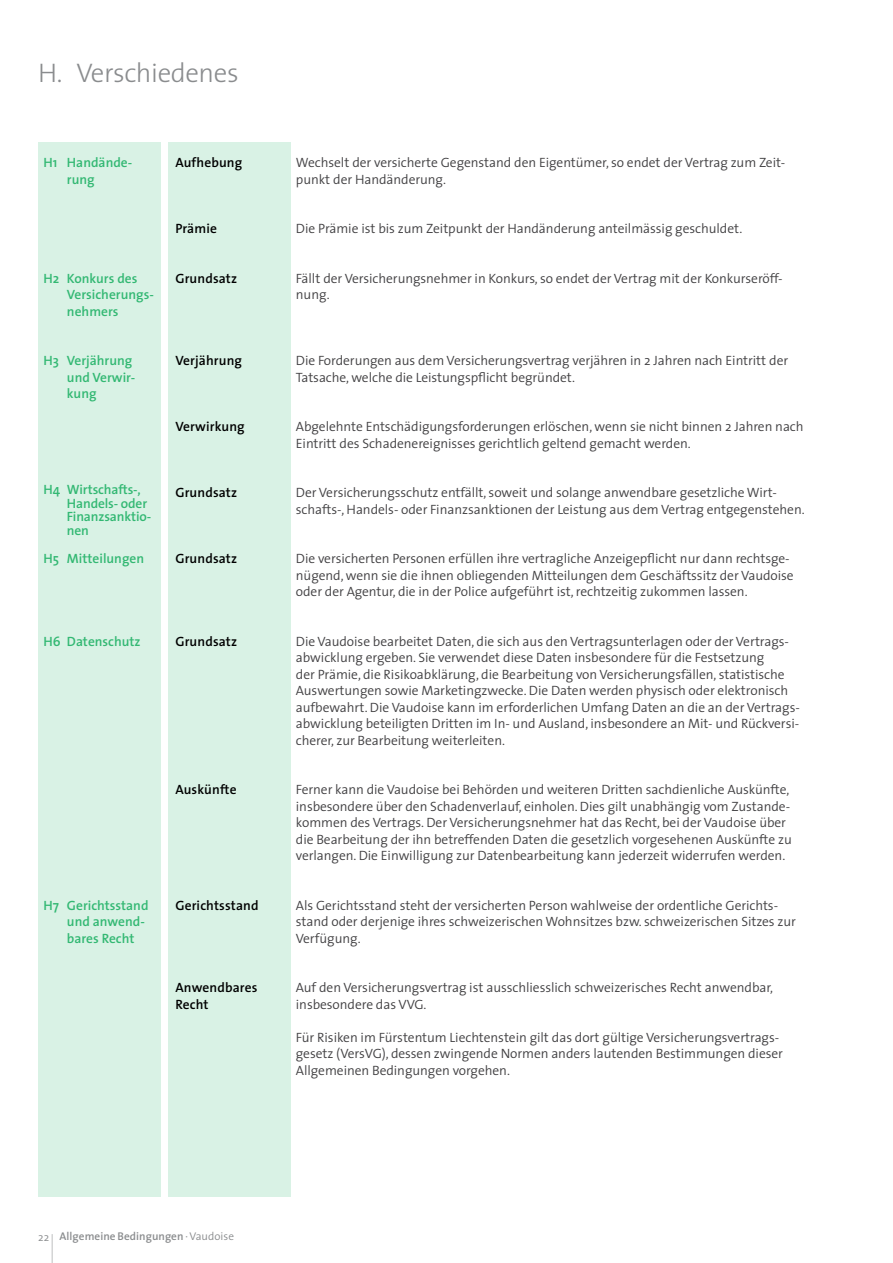
<style>
.page{position:relative;width:893px;height:1263px;background:#fff}
.page>*{position:absolute;margin:0;border:0;box-sizing:border-box;transform-origin:0 0}
.t1{font:300 41.25px "The Sans";color:#8a8c8e;scale:.2 1}
.t2{font:300 27px "The Sans";letter-spacing:-.015em;color:#8a8c8e}
.t3{font:300 13.5px/16.5px "The Sans";letter-spacing:-.005em;color:#414042}
.t4{font:600 13.5px/16.5px "The Sans";color:#33b873}
.t5{font:600 13.5px/16.5px "The Sans";letter-spacing:.01em;color:#000}
.t6{font:600 11.25px "The Sans";letter-spacing:.005em;color:#8a8c8e}
.t7{font:300 11.25px "The Sans";color:#8a8c8e}
.s1{font-weight:300}
</style>
<div class="page">
<div style="left:38px;top:142px;width:123px;height:1055px;background:#d9f2e5"></div>
<div style="left:168px;top:142px;width:123px;height:1055px;background:#d9f2e5"></div>
<h2 class="t2" style="left:38px;top:51px;width:202px">H. Verschiedenes</h2>
<p class="t4" style="left:67px;top:154px;width:67px;text-indent:-23px">H1 Handände&shy;rung</p>
<p class="t4" style="left:67px;top:269px;width:88px;text-indent:-23px">H2 Konkurs des<br>Versicherungs&shy;nehmers</p>
<p class="t4" style="left:67px;top:352px;width:70px;text-indent:-23px">H3 Verjährung und Verwir&shy;kung</p>
<p class="t4" style="left:67px;top:482px;width:86px;line-height:13.5px;text-indent:-23px">H4 Wirtschafts-,<br>Handels- oder<br>Finanzsanktio&shy;nen</p>
<p class="t4" style="left:44px;top:550px;width:102px">H5 Mitteilungen</p>
<p class="t5" style="left:175px;top:154px;width:68px">Aufhebung</p>
<p class="t5" style="left:175px;top:220px;width:43px">Prämie</p>
<p class="t5" style="left:175px;top:269px;width:63px">Grundsatz</p>
<p class="t5" style="left:175px;top:352px;width:68px">Verjährung</p>
<p class="t5" style="left:175px;top:418px;width:71px">Verwirkung</p>
<p class="t5" style="left:175px;top:484px;width:63px">Grundsatz</p>
<p class="t5" style="left:175px;top:550px;width:63px">Grundsatz</p>
<p class="t4" style="left:44px;top:632px;width:99px">H6 Datenschutz</p>
<p class="t5" style="left:175px;top:632px;width:63px">Grundsatz</p>
<p class="t5" style="left:175px;top:781px;width:63px">Auskünfte</p>
<p class="t4" style="left:67px;top:896px;width:83px;text-indent:-23px">H7 Gerichtsstand und anwend&shy;bares Recht</p>
<p class="t5" style="left:175px;top:896px;width:85px">Gerichtsstand</p>
<p class="t5" style="left:175px;top:979px;width:83px">Anwendbares<br>Recht</p>
<p class="t3" style="left:296px;top:154px;width:491px">Wechselt der versicherte Gegenstand den Eigentümer, so endet der Vertrag zum Zeit&shy;punkt der Handänderung.</p>
<p class="t3" style="left:296px;top:220px;width:448px">Die Prämie ist bis zum Zeitpunkt der Handänderung anteilmässig geschuldet.</p>
<p class="t3" style="left:296px;top:269px;width:488px">Fällt der Versicherungsnehmer in Konkurs, so endet der Vertrag mit der Konkurseröff&shy;nung.</p>
<p class="t3" style="left:296px;top:352px;width:494px">Die Forderungen aus dem Versicherungsvertrag verjähren in 2 Jahren nach Eintritt der<br>Tatsache, welche die Leistungspflicht begründet.</p>
<p class="t3" style="left:296px;top:418px;width:509px">Abgelehnte Entschädigungsforderungen erlöschen, wenn sie nicht binnen 2 Jahren nach<br>Eintritt des Schadenereignisses gerichtlich geltend gemacht werden.</p>
<p class="t3" style="left:296px;top:484px;width:510px">Der Versicherungsschutz entfällt, soweit und solange anwendbare gesetzliche Wirt&shy;schafts-, Handels- oder Finanzsanktionen der Leistung aus dem Vertrag entgegenstehen.</p>
<p class="t3" style="left:296px;top:550px;width:499px">Die versicherten Personen erfüllen ihre vertragliche Anzeigepflicht nur dann rechtsge&shy;nügend, wenn sie die ihnen obliegenden Mitteilungen dem Geschäftssitz der Vaudoise oder der Agentur, die in der Police aufgeführt ist, rechtzeitig zukommen lassen.</p>
<p class="t3" style="left:296px;top:632px;width:505px">Die Vaudoise bearbeitet Daten, die sich aus den Vertragsunterlagen oder der Vertrags&shy;abwicklung ergeben. Sie verwendet diese Daten insbesondere für die Festsetzung<br>der Prämie, die Risikoabklärung, die Bearbeitung von Versicherungsfällen, statistische Auswertungen sowie Marketingzwecke. Die Daten werden physisch oder elektronisch aufbewahrt. Die Vaudoise kann im erforderlichen Umfang Daten an die an der Vertrags&shy;abwicklung beteiligten Dritten im In- und Ausland, insbesondere an Mit- und Rückversi&shy;cherer, zur Bearbeitung weiterleiten.</p>
<p class="t3" style="left:296px;top:781px;width:498px">Ferner kann die Vaudoise bei Behörden und weiteren Dritten sachdienliche Auskünfte, insbesondere über den Schadenverlauf, einholen. Dies gilt unabhängig vom Zustande&shy;kommen des Vertrags. Der Versicherungsnehmer hat das Recht, bei der Vaudoise über die Bearbeitung der ihn betreffenden Daten die gesetzlich vorgesehenen Auskünfte zu verlangen. Die Einwilligung zur Datenbearbeitung kann jederzeit widerrufen werden.</p>
<p class="t3" style="left:296px;top:896px;width:502px">Als Gerichtsstand steht der versicherten Person wahlweise der ordentliche Gerichts&shy;stand oder derjenige ihres schweizerischen Wohnsitzes bzw. schweizerischen Sitzes zur<br>Verfügung.</p>
<p class="t3" style="left:296px;top:979px;width:479px">Auf den Versicherungsvertrag ist ausschliesslich schweizerisches Recht anwendbar, insbesondere das VVG.</p>
<p class="t3" style="left:296px;top:1028px;width:489px">Für Risiken im Fürstentum Liechtenstein gilt das dort gültige Versicherungsvertrags&shy;gesetz (VersVG), dessen zwingende Normen anders lautenden Bestimmungen dieser<br>Allgemeinen Bedingungen vorgehen.</p>
<p class="t7" style="left:38px;top:1228px;width:12px">22</p>
<h1 class="t1" style="left:51px;top:1216px;width:13px">|</h1>
<p class="t6" style="left:60px;top:1227px;width:176px">Allgemeine Bedingungen <span class="s1">· Vaudoise</span></p>
</div>
